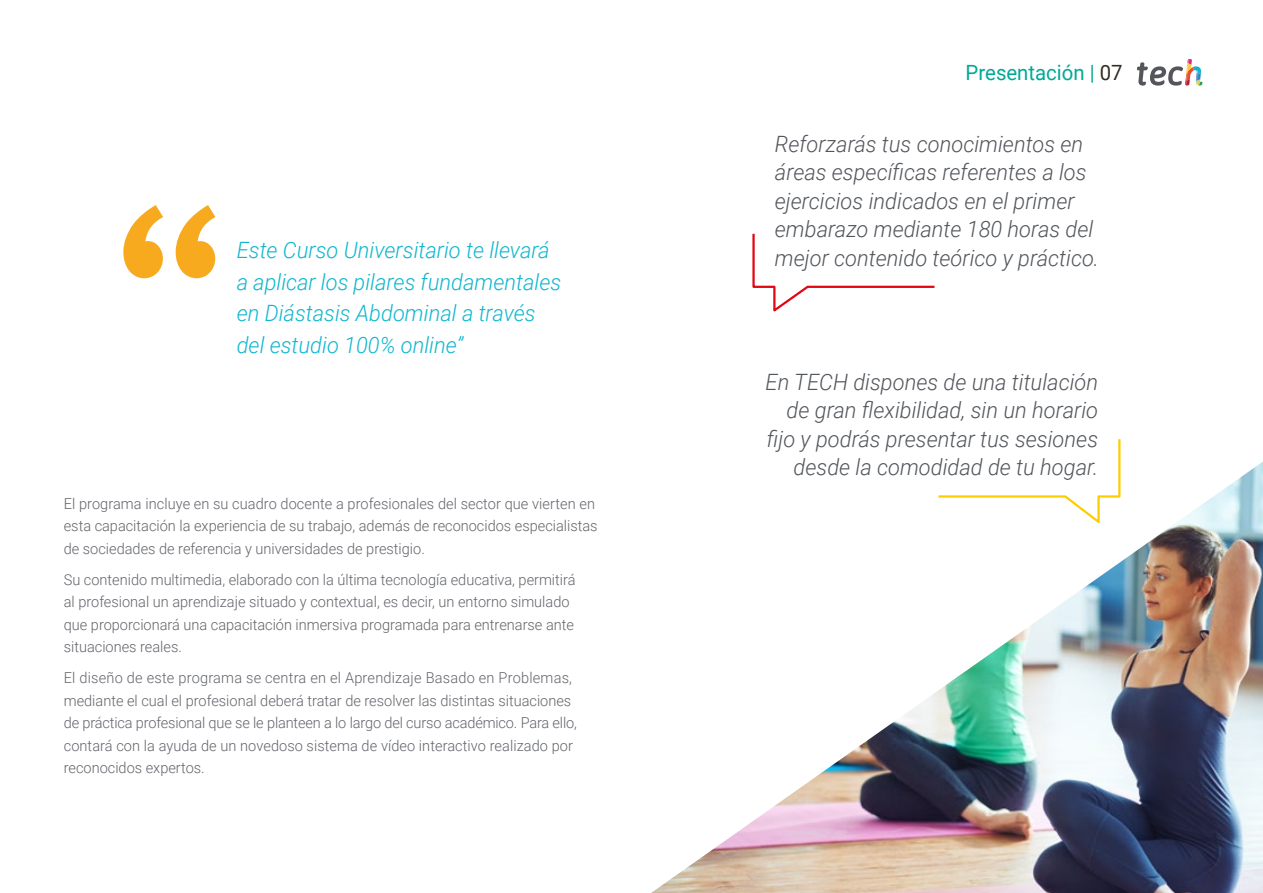
<style>
.page{position:relative;width:1263px;height:893px;background:#fff}
.page>*{position:absolute;margin:0;border:0;box-sizing:border-box;transform-origin:0 0}
.t1{font:italic 300 22.5px/28.5px "Roboto";color:#52555b;text-align:right}
.t2{font:italic 300 22.5px/31.5px "Roboto";color:#0fb6cf}
.t3{font:21px "Roboto";color:#00a996}
.t4{font:300 15px/22.5px "Roboto";color:#61646a}
.s1{color:#312e20}
</style>
<div class="page">
<svg style="left:123px;top:205px;width:92px;height:73px"></svg>
<svg style="left:752px;top:233px;width:183px;height:79px"></svg>
<img style="left:651px;top:461px;width:612px;height:432px">
<svg style="left:1137px;top:59px;width:65px;height:27px"></svg>
<h1 class="t2" style="left:237px;top:234px;width:326px">Este Curso Universitario te llevará a aplicar los pilares fundamentales en Diástasis Abdominal a través del estudio 100% online”</h1>
<p class="t4" style="left:64px;top:492px;width:535px">El programa incluye en su cuadro docente a profesionales del sector que vierten en esta capacitación la experiencia de su trabajo, además de reconocidos especialistas de sociedades de referencia y universidades de prestigio.</p>
<p class="t4" style="left:64px;top:568px;width:513px">Su contenido multimedia, elaborado con la última tecnología educativa, permitirá al profesional un aprendizaje situado y contextual, es decir, un entorno simulado que proporcionará una capacitación inmersiva programada para entrenarse ante situaciones reales.</p>
<p class="t4" style="left:64px;top:666px;width:515px">El diseño de este programa se centra en el Aprendizaje Basado en Problemas, mediante el cual el profesional deberá tratar de resolver las distintas situaciones de práctica profesional que se le planteen a lo largo del curso académico. Para ello, contará con la ayuda de un novedoso sistema de vídeo interactivo realizado por reconocidos expertos.</p>
<h2 class="t3" style="left:966px;top:57px;width:159px">Presentación | <span class="s1">07</span></h2>
<h1 class="t1" style="left:775px;top:129px;width:326px;text-align:left">Reforzarás tus conocimientos en áreas específicas referentes a los ejercicios indicados en el primer embarazo mediante 180 horas del mejor contenido teórico y práctico.</h1>
<h1 class="t1" style="left:765px;top:367px;width:334px">En TECH dispones de una titulación de gran flexibilidad, sin un horario fijo y podrás presentar tus sesiones desde la comodidad de tu hogar.</h1>
</div>
